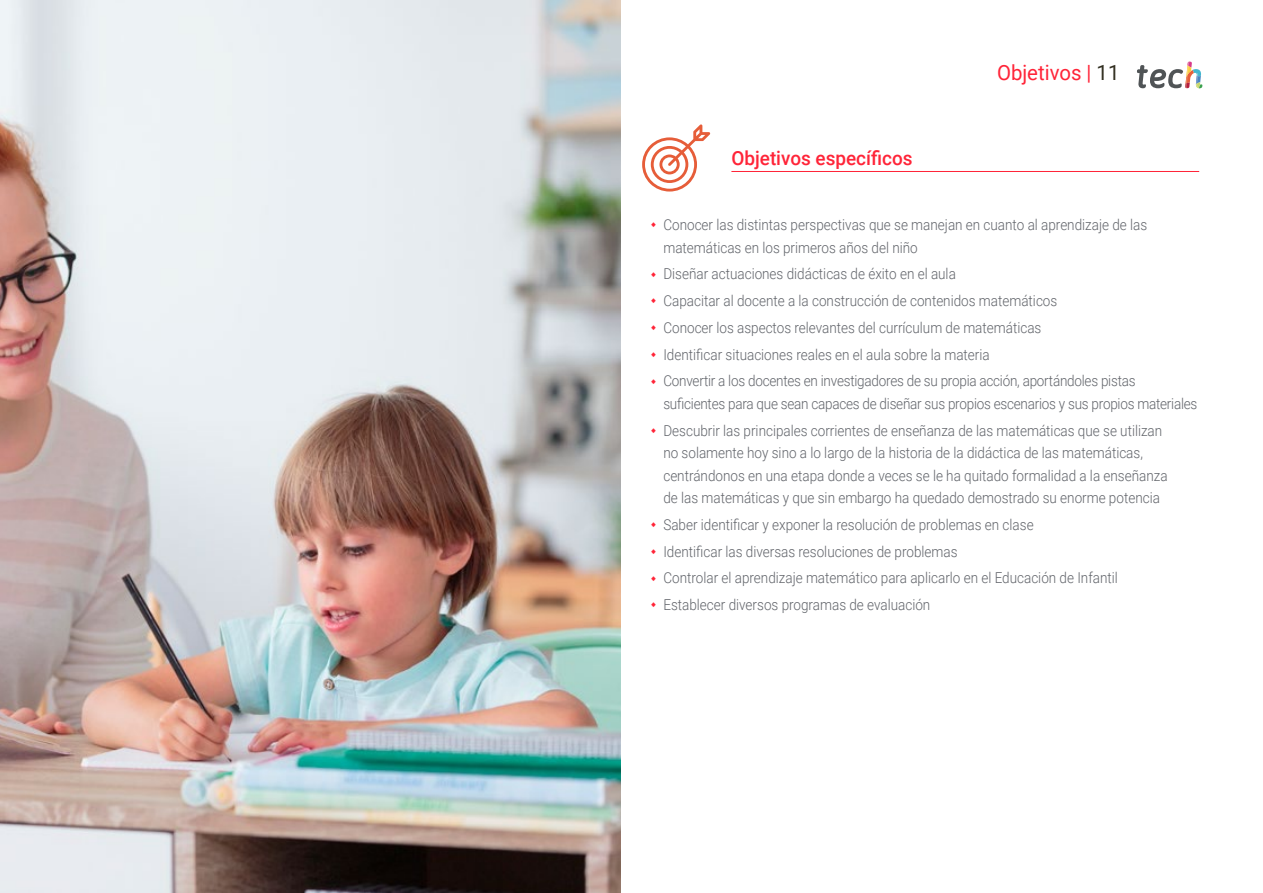
<style>
.page{position:relative;width:1263px;height:893px;background:#fff}
.page>*{position:absolute;margin:0;border:0;box-sizing:border-box;transform-origin:0 0}
.t1{font:21px "Roboto";color:#ff2438}
.t2{font:500 19.5px "Roboto";color:#ff2438}
.t3{font:300 15px/26.7px "Roboto";color:#61646a;scale:.9 1}
.s1{color:#312e20}
</style>
<div class="page">
<img style="left:0;top:0;width:621px;height:893px">
<hr style="left:731px;top:171px;width:468px;height:1px;background:#ff2438">
<svg style="left:642px;top:124px;width:68px;height:68px"></svg>
<svg style="left:1137px;top:62px;width:65px;height:27px"></svg>
<h2 class="t2" style="left:731px;top:144px;width:183px">Objetivos específicos</h2>
<h1 class="t1" style="left:997px;top:57px;width:124px">Objetivos | <span class="s1">11</span></h1>
<p class="t3" style="left:663px;top:213px;width:539px;line-height:22.5px">Conocer las distintas perspectivas que se manejan en cuanto al aprendizaje de las matemáticas en los primeros años del niño</p>
<p class="t3" style="left:663px;top:260px;width:526px">Diseñar actuaciones didácticas de éxito en el aula<br>Capacitar al docente a la construcción de contenidos matemáticos<br>Conocer los aspectos relevantes del currículum de matemáticas<br>Identificar situaciones reales en el aula sobre la materia<br>Convertir a los docentes en investigadores de su propia acción, aportándoles pistas</p>
<p class="t3" style="left:663px;top:390px;width:595px">suficientes para que sean capaces de diseñar sus propios escenarios y sus propios materiales<br>Descubrir las principales corrientes de enseñanza de las matemáticas que se utilizan</p>
<p class="t3" style="left:663px;top:441px;width:562px;line-height:22.5px">no solamente hoy sino a lo largo de la historia de la didáctica de las matemáticas, centrándonos en una etapa donde a veces se le ha quitado formalidad a la enseñanza de las matemáticas y que sin embargo ha quedado demostrado su enorme potencia</p>
<p class="t3" style="left:663px;top:511px;width:506px">Saber identificar y exponer la resolución de problemas en clase<br>Identificar las diversas resoluciones de problemas<br>Controlar el aprendizaje matemático para aplicarlo en el Educación de Infantil Establecer diversos programas de evaluación</p>
</div>
